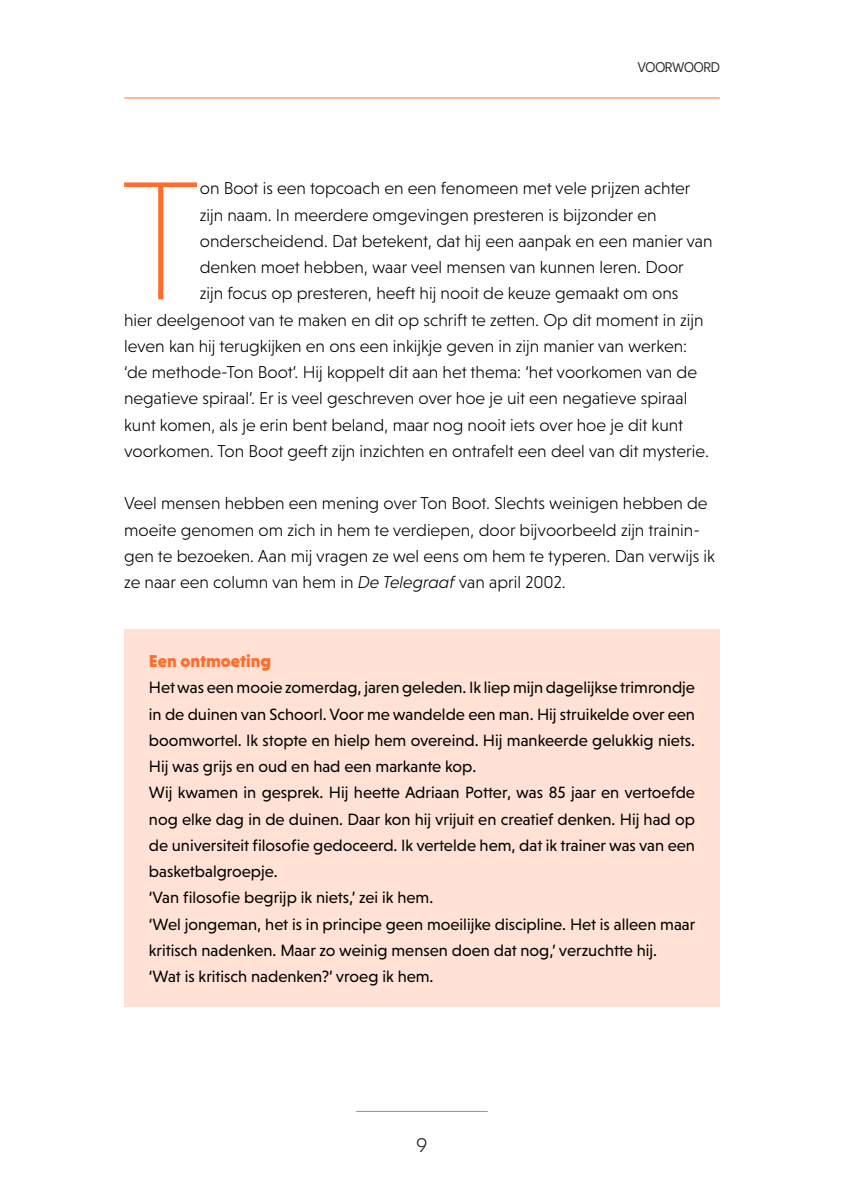
<style>
.page{position:relative;width:844px;height:1191px;background:#fff}
.page>*{position:absolute;margin:0;border:0;box-sizing:border-box;transform-origin:0 0}
.t1{font:200 171.85px "Niveau Grotesk";color:#ff6d2d}
.t2{font:24.5px "Novecentosans";color:#282827}
.t3{font:300 17.5px/26.2px "Niveau Grotesk";color:#000}
.t4{font:900 17.5px "Niveau Grotesk";color:#ff6d2d}
.t5{font:16.62px/26.2px "Niveau Grotesk";color:#000}
.t6{font:14px "Novecentosans";letter-spacing:-.02em;color:#282827}
.s1{font-style:italic}
</style>
<div class="page">
<hr style="left:356px;top:1111px;width:131px;height:1px;background:#ff6d2d">
<hr style="left:124px;top:98px;width:595px;height:1px;background:#ff6d2d">
<div style="left:124px;top:629px;width:595px;height:57px;background:#ffe2d5"></div>
<div style="left:124px;top:656px;width:595px;height:141px;background:#ffe2d5"></div>
<div style="left:124px;top:761px;width:595px;height:141px;background:#ffe2d5"></div>
<div style="left:124px;top:892px;width:595px;height:88px;background:#ffe2d5"></div>
<div style="left:124px;top:944px;width:595px;height:63px;background:#ffe2d5"></div>
<p class="t6" style="left:637px;top:59px;width:84px">VOORWOORD</p>
<h1 class="t1" style="left:121px;top:145px;width:80px">T</h1>
<p class="t3" style="left:200px;top:175px;width:492px">on Boot is een topcoach en een fenomeen met vele prijzen achter</p>
<p class="t3" style="left:200px;top:201px;width:458px">zijn naam. In meerdere omgevingen presteren is bijzonder en</p>
<p class="t3" style="left:200px;top:228px;width:514px">onderscheidend. Dat betekent, dat hij een aanpak en een manier van</p>
<p class="t3" style="left:200px;top:254px;width:485px">denken moet hebben, waar veel mensen van kunnen leren. Door</p>
<p class="t3" style="left:200px;top:280px;width:480px">zijn focus op presteren, heeft hij nooit de keuze gemaakt om ons</p>
<p class="t3" style="left:124px;top:306px;width:581px">hier deelgenoot van te maken en dit op schrift te zetten. Op dit moment in zijn</p>
<p class="t3" style="left:124px;top:333px;width:564px">leven kan hij terugkijken en ons een inkijkje geven in zijn manier van werken:</p>
<p class="t3" style="left:124px;top:359px;width:574px">‘de methode-Ton Boot’. Hij koppelt dit aan het thema: ‘het voorkomen van de</p>
<p class="t3" style="left:124px;top:385px;width:564px">negatieve spiraal’. Er is veel geschreven over hoe je uit een negatieve spiraal</p>
<p class="t3" style="left:124px;top:411px;width:560px">kunt komen, als je erin bent beland, maar nog nooit iets over hoe je dit kunt</p>
<p class="t3" style="left:124px;top:438px;width:586px">voorkomen. Ton Boot geeft zijn inzichten en ontrafelt een deel van dit mysterie.</p>
<p class="t3" style="left:124px;top:490px;width:592px">Veel mensen hebben een mening over Ton Boot. Slechts weinigen hebben de moeite genomen om zich in hem te verdiepen, door bijvoorbeeld zijn trainin&shy;gen te bezoeken. Aan mij vragen ze wel eens om hem te typeren. Dan verwijs ik ze naar een column van hem in <span class="s1">De Telegraaf</span> van april 2002.</p>
<p class="t4" style="left:149px;top:651px;width:124px">Een ontmoeting</p>
<p class="t5" style="left:149px;top:674px;width:548px">Het was een mooie zomerdag, jaren geleden. Ik liep mijn dagelijkse trimrondje in de duinen van Schoorl. Voor me wandelde een man. Hij struikelde over een boomwortel. Ik stopte en hielp hem overeind. Hij mankeerde gelukkig niets.<br>Hij was grijs en oud en had een markante kop.<br>Wij kwamen in gesprek. Hij heette Adriaan Potter, was 85 jaar en vertoefde nog elke dag in de duinen. Daar kon hij vrijuit en creatief denken. Hij had op de universiteit filosofie gedoceerd. Ik vertelde hem, dat ik trainer was van een basketbalgroepje.<br>‘Van filosofie begrijp ik niets,’ zei ik hem.<br>‘Wel jongeman, het is in principe geen moeilijke discipline. Het is alleen maar kritisch nadenken. Maar zo weinig mensen doen dat nog,’ verzuchtte hij.<br>‘Wat is kritisch nadenken?’ vroeg ik hem.</p>
<h2 class="t2" style="left:416px;top:1129px;width:13px">9</h2>
</div>
